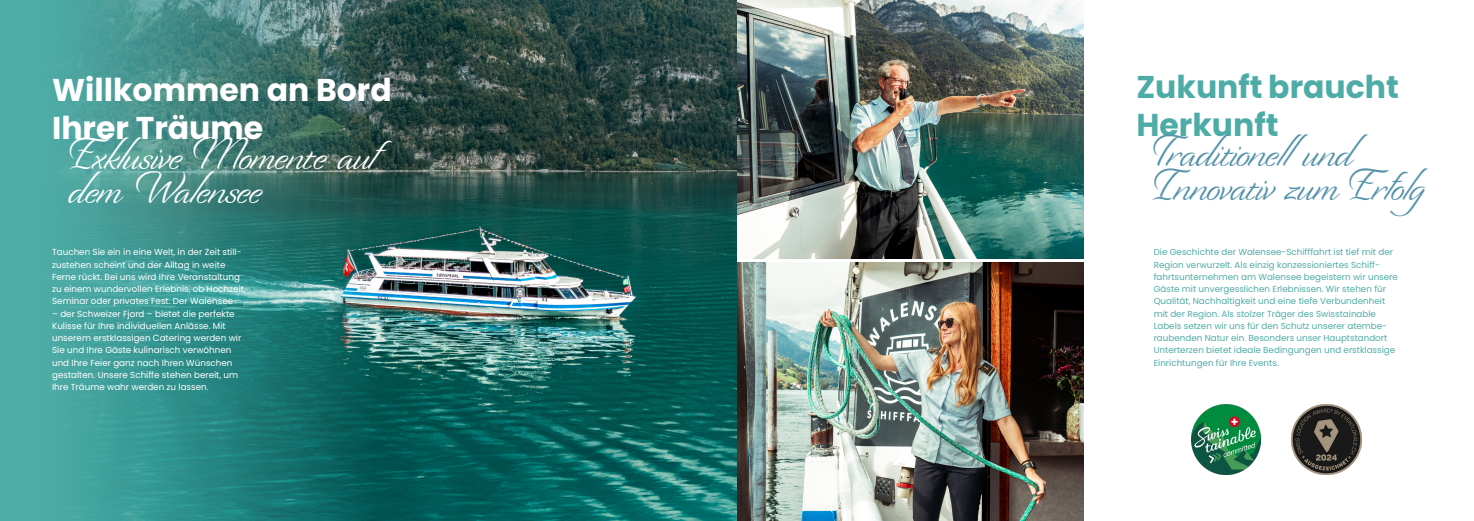
<style>
.page{position:relative;width:1474px;height:521px;background:#fff}
.page>*{position:absolute;margin:0;border:0;box-sizing:border-box;transform-origin:0 0}
.t1{font:47.43px "Recherche";color:#5493ab}
.t2{font:47.43px/34.1px "Recherche";color:#fff}
.t3{font:700 31.5px/37.8px "Poppins";color:#fff}
.t4{font:700 31.5px/37.8px "Poppins";color:#4eaca7}
.t5{font:8.75px/12.2px "Poppins";color:#4eaca7}
.t6{font:8.75px/12.2px "Poppins";color:#fff}
</style>
<div class="page">
<img style="left:737px;top:263px;width:346px;height:258px">
<img style="left:737px;top:0;width:346px;height:258px">
<img style="left:396px;top:0;width:341px;height:521px">
<svg style="left:0;top:0;width:396px;height:521px;background:#3a8984"></svg>
<img style="left:1191px;top:405px;width:69px;height:69px">
<img style="left:1291px;top:405px;width:70px;height:69px">
<p class="t3" style="left:52px;top:72px;width:341px">Willkommen an Bord<br>Ihrer Träume</p>
<p class="t2" style="left:69px;top:135px;width:309px">Exklusive Momente auf dem Walensee</p>
<p class="t6" style="left:52px;top:246px;width:195px">Tauchen Sie ein in eine Welt, in der Zeit still&shy;zustehen scheint und der Alltag in weite Ferne rückt. Bei uns wird Ihre Veranstaltung zu einem wundervollen Erlebnis, ob Hochzeit, Seminar oder privates Fest. Der Walensee</p>
<p class="t6" style="left:52px;top:307px;width:191px">– der Schweizer Fjord – bietet die perfekte Kulisse für Ihre individuellen Anlässe. Mit unserem erstklassigen Catering werden wir Sie und Ihre Gäste kulinarisch verwöhnen und Ihre Feier ganz nach Ihren Wünschen gestalten. Unsere Schiffe stehen bereit, um Ihre Träume wahr werden zu lassen.</p>
<p class="t4" style="left:1136px;top:69px;width:264px">Zukunft braucht<br>Herkunft</p>
<p class="t1" style="left:1153px;top:121px;width:200px">Traditionell und</p>
<p class="t1" style="left:1153px;top:156px;width:272px">Innovativ zum Erfolg</p>
<p class="t5" style="left:1153px;top:246px;width:246px">Die Geschichte der Walensee-Schifffahrt ist tief mit der Region verwurzelt. Als einzig konzessioniertes Schiff&shy;fahrtsunternehmen am Walensee begeistern wir unsere Gäste mit unvergesslichen Erlebnissen. Wir stehen für Qualität, Nachhaltigkeit und eine tiefe Verbundenheit mit der Region. Als stolzer Träger des Swisstainable Labels setzen wir uns für den Schutz unserer atembe&shy;raubenden Natur ein. Besonders unser Hauptstandort Unterterzen bietet ideale Bedingungen und erstklassige Einrichtungen für Ihre Events.</p>
</div>
